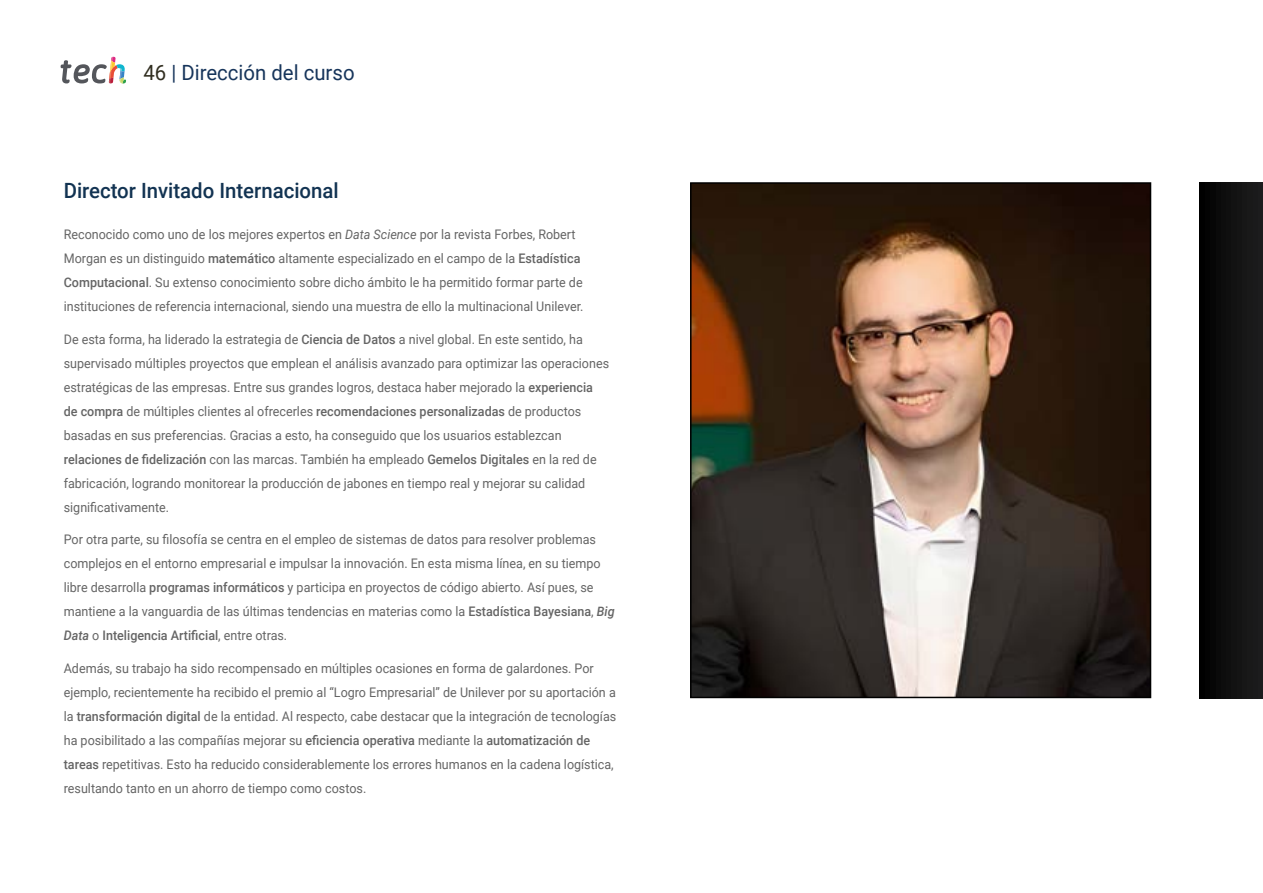
<style>
.page{position:relative;width:1263px;height:893px;background:#fff}
.page>*{position:absolute;margin:0;border:0;box-sizing:border-box;transform-origin:0 0}
.t1{font:500 21px "Roboto";color:#123352}
.t2{font:21px "Roboto";color:#17355b}
.t3{font:13.2px/24px "Roboto";color:#656565;scale:.95 1}
.s1{color:#312e20}
.s2{font-style:italic}
.s3{font-weight:500}
.s4{font-weight:500;font-style:italic}
</style>
<div class="page">
<div style="left:1199px;top:182px;width:64px;height:516px;background:linear-gradient(to right,#000,#1e1e1f)"></div>
<img style="left:693px;top:185px;width:455px;height:510px">
<div style="left:690px;top:182px;width:461px;height:516px;border:2px solid #000"></div>
<svg style="left:61px;top:57px;width:65px;height:27px"></svg>
<h1 class="t2" style="left:144px;top:57px;width:213px"><span class="s1">46</span> | Dirección del curso</h1>
<h1 class="t1" style="left:64px;top:176px;width:276px">Director Invitado Internacional</h1>
<p class="t3" style="left:64px;top:222px;width:548px">Reconocido como uno de los mejores expertos en <span class="s2">Data Science</span> por la revista Forbes, Robert Morgan es un distinguido <span class="s3">matemático</span> altamente especializado en el campo de la <span class="s3">Estadística Computacional</span>. Su extenso conocimiento sobre dicho ámbito le ha permitido formar parte de instituciones de referencia internacional, siendo una muestra de ello la multinacional Unilever.</p>
<p class="t3" style="left:64px;top:327px;width:576px">De esta forma, ha liderado la estrategia de <span class="s3">Ciencia de Datos</span> a nivel global. En este sentido, ha supervisado múltiples proyectos que emplean el análisis avanzado para optimizar las operaciones estratégicas de las empresas. Entre sus grandes logros, destaca haber mejorado la <span class="s3">experiencia de compra</span> de múltiples clientes al ofrecerles <span class="s3">recomendaciones personalizadas</span> de productos basadas en sus preferencias. Gracias a esto, ha conseguido que los usuarios establezcan <span class="s3">relaciones de fidelización</span> con las marcas. También ha empleado <span class="s3">Gemelos Digitales</span> en la red de fabricación, logrando monitorear la producción de jabones en tiempo real y mejorar su calidad significativamente.</p>
<p class="t3" style="left:64px;top:527px;width:581px">Por otra parte, su filosofía se centra en el empleo de sistemas de datos para resolver problemas complejos en el entorno empresarial e impulsar la innovación. En esta misma línea, en su tiempo libre desarrolla <span class="s3">programas informáticos</span> y participa en proyectos de código abierto. Así pues, se mantiene a la vanguardia de las últimas tendencias en materias como la <span class="s3">Estadística Bayesiana</span>, <span class="s4">Big Data</span> o <span class="s3">Inteligencia Artificial</span>, entre otras.</p>
<p class="t3" style="left:64px;top:656px;width:583px">Además, su trabajo ha sido recompensado en múltiples ocasiones en forma de galardones. Por ejemplo, recientemente ha recibido el premio al “Logro Empresarial” de Unilever por su aportación a la <span class="s3">transformación digital</span> de la entidad. Al respecto, cabe destacar que la integración de tecnologías ha posibilitado a las compañías mejorar su <span class="s3">eficiencia operativa</span> mediante la <span class="s3">automatización de tareas</span> repetitivas. Esto ha reducido considerablemente los errores humanos en la cadena logística, resultando tanto en un ahorro de tiempo como costos.</p>
</div>
